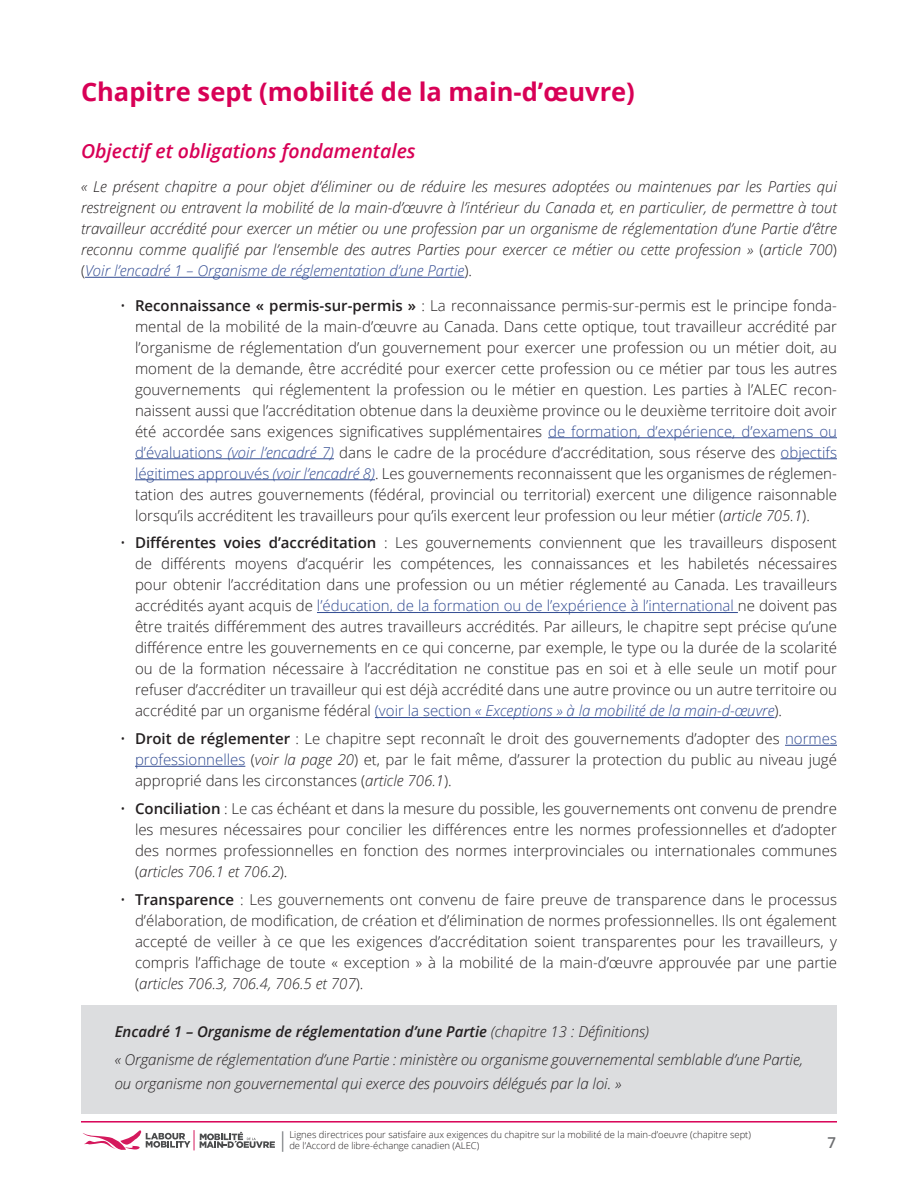
<style>
.page{position:relative;width:918px;height:1188px;background:#fff}
.page>*{position:absolute;margin:0;border:0;box-sizing:border-box;transform-origin:0 0}
.Titre_rouge{font:700 25.5px "Open Sans";color:#d80056}
.sous_titre{font:italic 600 19.5px "Open Sans";color:#d80056}
.boulet{font:300 15px/21px "Open Sans";color:#231f20;text-align:justify}
.Texte_courant{font:italic 300 15px/21px "Open Sans";color:#231f20;text-align:justify}
.Box{font:italic 300 15px/23.4px "Open Sans";color:#231f20}
.Box-2{font:italic 600 15px "Open Sans";color:#231f20}
.t1{font:600 15px "Open Sans";color:#6c6d70}
.t2{font:300 9.45px/11.4px "Open Sans";color:#231f20}
.s1{font-style:normal}
.s2{color:#324c92}
.s3{font-weight:600}
.s4{font-style:italic;color:#324c92}
.s5{font-style:italic}
.s6{font-weight:300}
</style>
<div class="page">
<hr style="left:81px;top:1121px;width:756px;height:2px;background:#d80056">
<svg style="left:83px;top:1130px;width:192px;height:20px"></svg>
<svg style="left:282px;top:1131px;width:1px;height:21px"></svg>
<hr style="left:85px;top:277px;width:379px;height:1px;background:#324c92">
<hr style="left:548px;top:437px;width:289px;height:1px;background:#324c92">
<hr style="left:135px;top:458px;width:199px;height:1px;background:#324c92">
<hr style="left:781px;top:458px;width:56px;height:1px;background:#324c92">
<hr style="left:135px;top:479px;width:240px;height:1px;background:#324c92">
<hr style="left:317px;top:612px;width:421px;height:1px;background:#324c92">
<hr style="left:375px;top:717px;width:400px;height:1px;background:#324c92">
<hr style="left:785px;top:745px;width:52px;height:1px;background:#324c92">
<hr style="left:135px;top:766px;width:110px;height:1px;background:#324c92">
<div style="left:81px;top:1006px;width:756px;height:55px;background:#dcdddf"></div>
<div style="left:81px;top:1033px;width:756px;height:80px;background:#dcdddf"></div>
<p class="Titre_rouge" style="left:81px;top:73px;width:555px">Chapitre sept (mobilité de la main-d’œuvre)</p>
<p class="sous_titre" style="left:81px;top:137px;width:336px">Objectif et obligations fondamentales</p>
<p class="Texte_courant" style="left:81px;top:176px;width:758px">« Le présent chapitre a pour objet d’éliminer ou de réduire les mesures adoptées ou maintenues par les Parties qui restreignent ou entravent la mobilité de la main-d’œuvre à l’intérieur du Canada et, en particulier, de permettre à tout travailleur accrédité pour exercer un métier ou une profession par un organisme de réglementation d’une Partie d’être reconnu comme qualifié par l’ensemble des autres Parties pour exercer ce métier ou cette profession » <span class="s1">(</span>article 700<span class="s1">) (</span><span class="s2">Voir l’encadré 1 – Organisme de réglementation d’une Partie</span><span class="s1">).</span></p>
<p class="boulet" style="left:135px;top:294px;width:704px;text-indent:-15px">• <span class="s3">Reconnaissance « permis-sur-permis »</span> : La reconnaissance permis-sur-permis est le principe fonda&shy;mental de la mobilité de la main-d’œuvre au Canada. Dans cette optique, tout travailleur accrédité par l’organisme de réglementation d’un gouvernement pour exercer une profession ou un métier doit, au moment de la demande, être accrédité pour exercer cette profession ou ce métier par tous les autres gouvernements qui réglementent la profession ou le métier en question. Les parties à l’ALEC recon&shy;naissent aussi que l’accréditation obtenue dans la deuxième province ou le deuxième territoire doit avoir été accordée sans exigences significatives supplémentaires <span class="s2">de formation, d’expérience, d’examens ou d’évaluations</span> <span class="s4">(voir l’encadré 7)</span> dans le cadre de la procédure d’accréditation, sous réserve des <span class="s2">objectifs légitimes approuvés</span> <span class="s4">(voir l’encadré 8)</span>. Les gouvernements reconnaissent que les organismes de réglemen&shy;tation des autres gouvernements (fédéral, provincial ou territorial) exercent une diligence raisonnable lorsqu’ils accréditent les travailleurs pour qu’ils exercent leur profession ou leur métier (<span class="s5">article 705.1</span>).</p>
<p class="boulet" style="left:135px;top:532px;width:704px;text-indent:-15px">• <span class="s3">Différentes voies d’accréditation</span> : Les gouvernements conviennent que les travailleurs disposent de différents moyens d’acquérir les compétences, les connaissances et les habiletés nécessaires pour obtenir l’accréditation dans une profession ou un métier réglementé au Canada. Les travailleurs accrédités ayant acquis de <span class="s2">l’éducation, de la formation ou de l’expérience à l’international</span> ne doivent pas être traités différemment des autres travailleurs accrédités. Par ailleurs, le chapitre sept précise qu’une différence entre les gouvernements en ce qui concerne, par exemple, le type ou la durée de la scolarité ou de la formation nécessaire à l’accréditation ne constitue pas en soi et à elle seule un motif pour refuser d’accréditer un travailleur qui est déjà accrédité dans une autre province ou un autre territoire ou accrédité par un organisme fédéral <span class="s2">(voir la section</span> <span class="s4">« Exceptions » à la mobilité de la main-d-œuvre</span>).</p>
<p class="boulet" style="left:135px;top:728px;width:704px;text-indent:-15px">• <span class="s3">Droit de réglementer</span> : Le chapitre sept reconnaît le droit des gouvernements d’adopter des <span class="s2">normes professionnelles</span> (<span class="s5">voir la page 20</span>) et, par le fait même, d’assurer la protection du public au niveau jugé approprié dans les circonstances (<span class="s5">article 706.1</span>).</p>
<p class="boulet" style="left:135px;top:798px;width:704px;text-indent:-15px">• <span class="s3">Conciliation</span> : Le cas échéant et dans la mesure du possible, les gouvernements ont convenu de prendre les mesures nécessaires pour concilier les différences entre les normes professionnelles et d’adopter des normes professionnelles en fonction des normes interprovinciales ou internationales communes (<span class="s5">articles 706.1 et 706.2</span>).</p>
<p class="boulet" style="left:135px;top:888px;width:704px;text-indent:-15px">• <span class="s3">Transparence</span> : Les gouvernements ont convenu de faire preuve de transparence dans le processus d’élaboration, de modification, de création et d’élimination de normes professionnelles. Ils ont également accepté de veiller à ce que les exigences d’accréditation soient transparentes pour les travailleurs, y compris l’affichage de toute « exception » à la mobilité de la main-d’œuvre approuvée par une partie (<span class="s5">articles 706.3, 706.4, 706.5 et 707</span>).</p>
<p class="Box-2" style="left:115px;top:1022px;width:536px">Encadré 1 – Organisme de réglementation d’une Partie <span class="s6">(chapitre 13 : Définitions)</span></p>
<p class="Box" style="left:115px;top:1047px;width:690px">« Organisme de réglementation d’une Partie : ministère ou organisme gouvernemental semblable d’une Partie, ou organisme non gouvernemental qui exerce des pouvoirs délégués par la loi. »</p>
<p class="t2" style="left:289px;top:1128px;width:463px">Lignes directrices pour satisfaire aux exigences du chapitre sur la mobilité de la main-d’oeuvre (chapitre sept) de l’Accord de libre-échange canadien (ALEC)</p>
<p class="t1" style="left:827px;top:1132px;width:10px">7</p>
</div>
